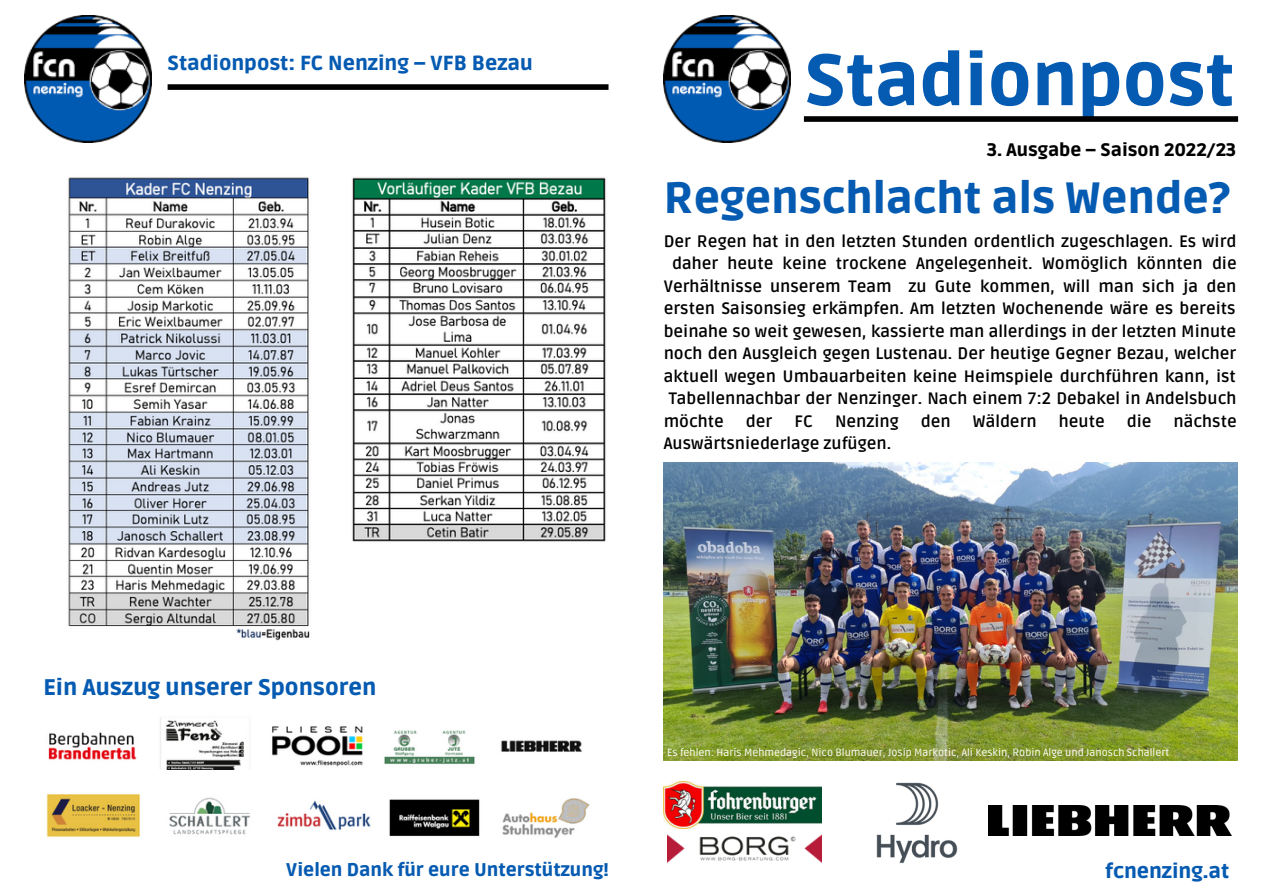
<style>
.page{position:relative;width:1263px;height:894px;background:#fff}
.page>*{position:absolute;margin:0;border:0;box-sizing:border-box;transform-origin:0 0}
.t1{font:900 72px "Ruda";color:#055ab1}
.t2{font:900 43.5px "Ruda";color:#055ab1}
.t3{font:900 22.5px "Ruda";color:#055ab1}
.t4{font:900 20.25px "Ruda";color:#055ab1}
.t5{font:900 18.3px "Ruda";color:#055ab1}
.t6{font:900 18px "Ruda";color:#000}
.t7{font:700 16.5px "Ruda";color:#000}
.t8{font:10.5px "Ruda";color:#fff}
</style>
<div class="page">
<img style="left:664px;top:462px;width:573px;height:298px">
<div style="left:804px;top:116px;width:434px;height:6px;background:#000"></div>
<img style="left:876px;top:782px;width:82px;height:82px">
<img style="left:664px;top:781px;width:157px;height:46px">
<img style="left:667px;top:834px;width:154px;height:29px">
<img style="left:989px;top:805px;width:243px;height:30px">
<div style="left:168px;top:84px;width:440px;height:6px;background:#000"></div>
<img style="left:25px;top:15px;width:127px;height:127px">
<img style="left:68px;top:177px;width:242px;height:464px">
<img style="left:48px;top:717px;width:534px;height:53px">
<img style="left:46px;top:794px;width:325px;height:43px">
<img style="left:389px;top:798px;width:201px;height:40px">
<img style="left:352px;top:177px;width:254px;height:365px">
<img style="left:664px;top:15px;width:127px;height:127px">
<p class="t4" style="left:168px;top:52px;width:367px">Stadionpost: FC Nenzing – VFB Bezau</p>
<h1 class="t1" style="left:805px;top:39px;width:431px">Stadionpost</h1>
<p class="t6" style="left:987px;top:139px;width:250px">3. Ausgabe – Saison 2022/23</p>
<h2 class="t2" style="left:664px;top:172px;width:568px">Regenschlacht als Wende?</h2>
<p class="t7" style="left:664px;top:231px;width:574px">Der Regen hat in den letzten Stunden ordentlich zugeschlagen. Es wird</p>
<p class="t7" style="left:672px;top:254px;width:566px">daher heute keine trockene Angelegenheit. Womöglich könnten die</p>
<p class="t7" style="left:664px;top:276px;width:574px">Verhältnisse unserem Team zu Gute kommen, will man sich ja den</p>
<p class="t7" style="left:664px;top:299px;width:573px">ersten Saisonsieg erkämpfen. Am letzten Wochenende wäre es bereits</p>
<p class="t7" style="left:664px;top:321px;width:574px">beinahe so weit gewesen, kassierte man allerdings in der letzten Minute</p>
<p class="t7" style="left:664px;top:344px;width:574px">noch den Ausgleich gegen Lustenau. Der heutige Gegner Bezau, welcher</p>
<p class="t7" style="left:664px;top:366px;width:574px">aktuell wegen Umbauarbeiten keine Heimspiele durchführen kann, ist</p>
<p class="t7" style="left:669px;top:389px;width:569px">Tabellennachbar der Nenzinger. Nach einem 7:2 Debakel in Andelsbuch</p>
<p class="t7" style="left:664px;top:411px;width:62px">möchte</p>
<p class="t7" style="left:746px;top:411px;width:28px">der</p>
<p class="t7" style="left:794px;top:411px;width:20px">FC</p>
<p class="t7" style="left:835px;top:411px;width:65px">Nenzing</p>
<p class="t7" style="left:921px;top:411px;width:31px">den</p>
<p class="t7" style="left:973px;top:411px;width:65px">Wäldern</p>
<p class="t7" style="left:1059px;top:411px;width:47px">heute</p>
<p class="t7" style="left:1127px;top:411px;width:26px">die</p>
<p class="t7" style="left:1173px;top:411px;width:65px">nächste</p>
<p class="t7" style="left:664px;top:434px;width:229px">Auswärtsniederlage zufügen.</p>
<h3 class="t3" style="left:44px;top:674px;width:334px">Ein Auszug unserer Sponsoren</h3>
<p class="t5" style="left:286px;top:859px;width:324px">Vielen Dank für eure Unterstützung!</p>
<p class="t8" style="left:667px;top:745px;width:504px">Es fehlen: Haris Mehmedagic, Nico Blumauer, Josip Markotic, Ali Keskin, Robin Alge und Janosch Schallert</p>
<p class="t4" style="left:1105px;top:858px;width:125px">fcnenzing.at</p>
</div>
